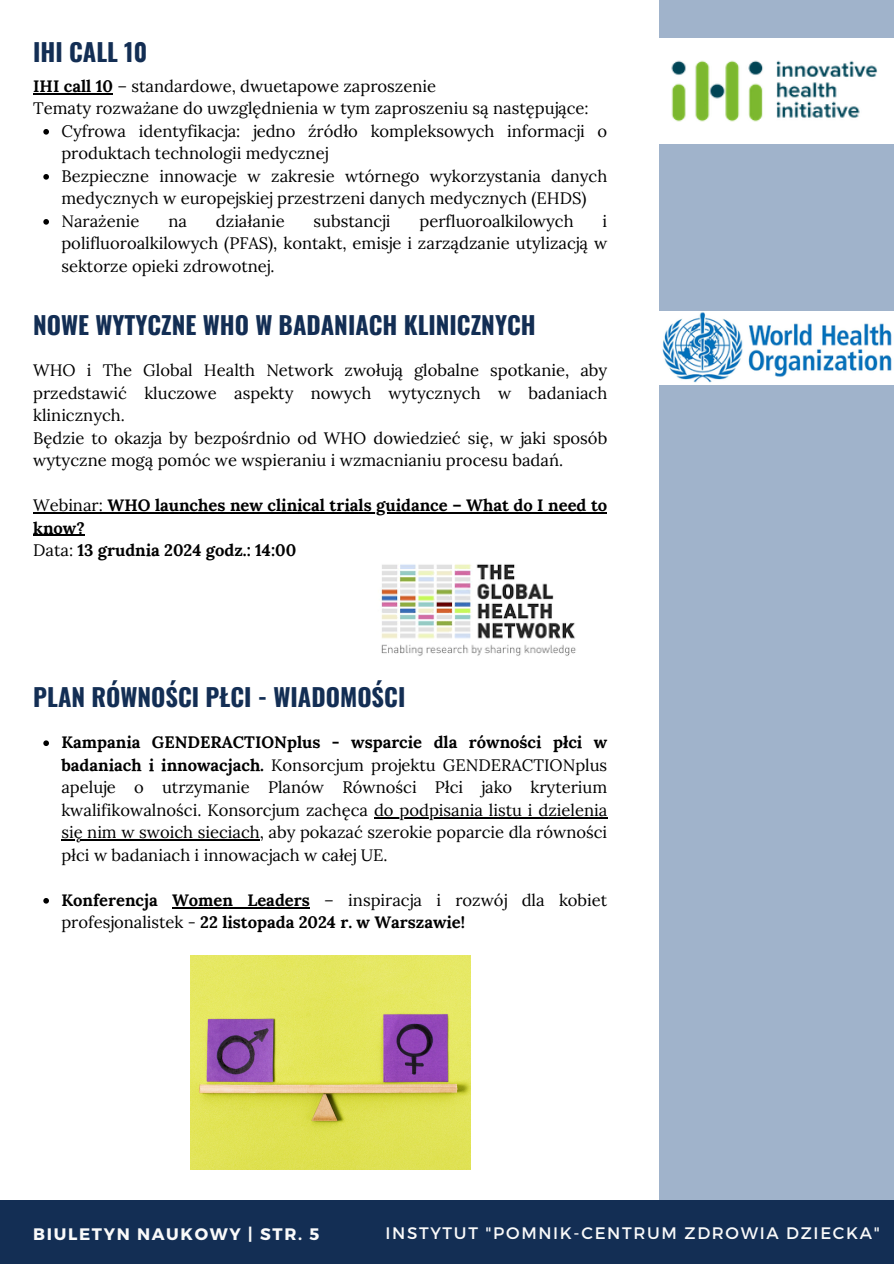
<style>
.page{position:relative;width:894px;height:1264px;background:#fff}
.page>*{position:absolute;margin:0;border:0;box-sizing:border-box;transform-origin:0 0}
.t1{font:700 24.45px "Oswald";color:#132e54}
.t2{font:16.65px "Montserrat";letter-spacing:.1em;color:#fafafa}
.t3{font:700 16.65px "Montserrat";letter-spacing:.1em;color:#fafafa}
.t4{font:16.5px/22.5px "Lora";color:#000}
.t5{font:700 16.5px/22.5px "Lora";color:#000}
.s1{font-weight:700}
.s2{font-weight:400}
</style>
<div class="page">
<div style="left:0;top:1199px;width:893px;height:64px;background:#132e54"></div>
<div style="left:659px;top:0;width:234px;height:1199px;background:#a0b3cb"></div>
<img style="left:659px;top:39px;width:234px;height:104px">
<img style="left:659px;top:311px;width:234px;height:74px">
<img style="left:381px;top:564px;width:195px;height:92px">
<img style="left:190px;top:956px;width:280px;height:213px">
<hr style="left:33px;top:512px;width:74px;height:1px;background:#000">
<hr style="left:107px;top:512px;width:500px;height:1px;background:#000">
<hr style="left:33px;top:535px;width:52px;height:1px;background:#000">
<hr style="left:33px;top:93px;width:80px;height:1px;background:#000">
<svg style="left:43px;top:129px;width:6px;height:6px"></svg>
<svg style="left:43px;top:174px;width:6px;height:6px"></svg>
<svg style="left:43px;top:219px;width:6px;height:6px"></svg>
<svg style="left:43px;top:740px;width:6px;height:6px"></svg>
<hr style="left:374px;top:817px;width:233px;height:1px;background:#000">
<hr style="left:61px;top:839px;width:199px;height:1px;background:#000">
<svg style="left:43px;top:898px;width:6px;height:5px"></svg>
<hr style="left:172px;top:907px;width:138px;height:1px;background:#000">
<p class="t1" style="left:33px;top:33px;width:115px">IHI CALL 10</p>
<p class="t4" style="left:33px;top:75px;width:404px"><span class="s1">IHI call 10</span> – standardowe, dwuetapowe zaproszenie</p>
<h1 class="t4" style="left:33px;top:97px;width:557px">Tematy rozważane do uwzględnienia w tym zaproszeniu są następujące:</h1>
<p class="t4" style="left:61px;top:120px;width:547px">Cyfrowa identyfikacja: jedno źródło kompleksowych informacji o produktach technologii medycznej</p>
<p class="t4" style="left:61px;top:165px;width:547px">Bezpieczne innowacje w zakresie wtórnego wykorzystania danych medycznych w europejskiej przestrzeni danych medycznych (EHDS)</p>
<p class="t4" style="left:61px;top:210px;width:79px">Narażenie</p>
<p class="t4" style="left:168px;top:210px;width:20px">na</p>
<p class="t4" style="left:216px;top:210px;width:70px">działanie</p>
<p class="t4" style="left:313px;top:210px;width:78px">substancji</p>
<p class="t4" style="left:419px;top:210px;width:156px">perfluoroalkilowych</p>
<p class="t4" style="left:61px;top:210px;width:547px;text-align:justify;text-indent:541px">i polifluoroalkilowych (PFAS), kontakt, emisje i zarządzanie utylizacją w sektorze opieki zdrowotnej.</p>
<p class="t1" style="left:33px;top:306px;width:504px">NOWE WYTYCZNE WHO W BADANIACH KLINICZNYCH</p>
<p class="t4" style="left:33px;top:359px;width:575px;text-align:justify">WHO i The Global Health Network zwołują globalne spotkanie, aby przedstawić kluczowe aspekty nowych wytycznych w badaniach klinicznych.</p>
<p class="t4" style="left:33px;top:426px;width:575px">Będzie to okazja by bezpośrdnio od WHO dowiedzieć się, w jaki sposób wytyczne mogą pomóc we wspieraniu i wzmacnianiu procesu badań.</p>
<h1 class="t5" style="left:33px;top:494px;width:575px"><span class="s2">Webinar:</span> WHO launches new clinical trials guidance – What do I need to</h1>
<p class="t5" style="left:33px;top:516px;width:264px">know?<br><span class="s2">Data:</span> 13 grudnia 2024 godz.: 14:00</p>
<p class="t1" style="left:33px;top:678px;width:373px">PLAN RÓWNOŚCI PŁCI - WIADOMOŚCI</p>
<p class="t4" style="left:61px;top:731px;width:547px;text-align:justify"><span class="s1">Kampania GENDERACTIONplus - wsparcie dla równości płci w badaniach i innowacjach.</span> Konsorcjum projektu GENDERACTIONplus apeluje o utrzymanie Planów Równości Płci jako kryterium kwalifikowalności. Konsorcjum zachęca do podpisania listu i dzielenia</p>
<h3 class="t4" style="left:61px;top:821px;width:547px">się nim w swoich sieciach, aby pokazać szerokie poparcie dla równości płci w badaniach i innowacjach w całej UE.</h3>
<h3 class="t5" style="left:61px;top:888px;width:547px">Konferencja Women Leaders <span class="s2">– inspiracja i rozwój dla kobiet profesjonalistek -</span> 22 listopada 2024 r. w Warszawie!</h3>
<p class="t3" style="left:33px;top:1222px;width:287px">BIULETYN NAUKOWY | STR. 5</p>
<p class="t2" style="left:385px;top:1222px;width:495px">INSTYTUT "POMNIK-CENTRUM ZDROWIA DZIECKA"</p>
</div>
